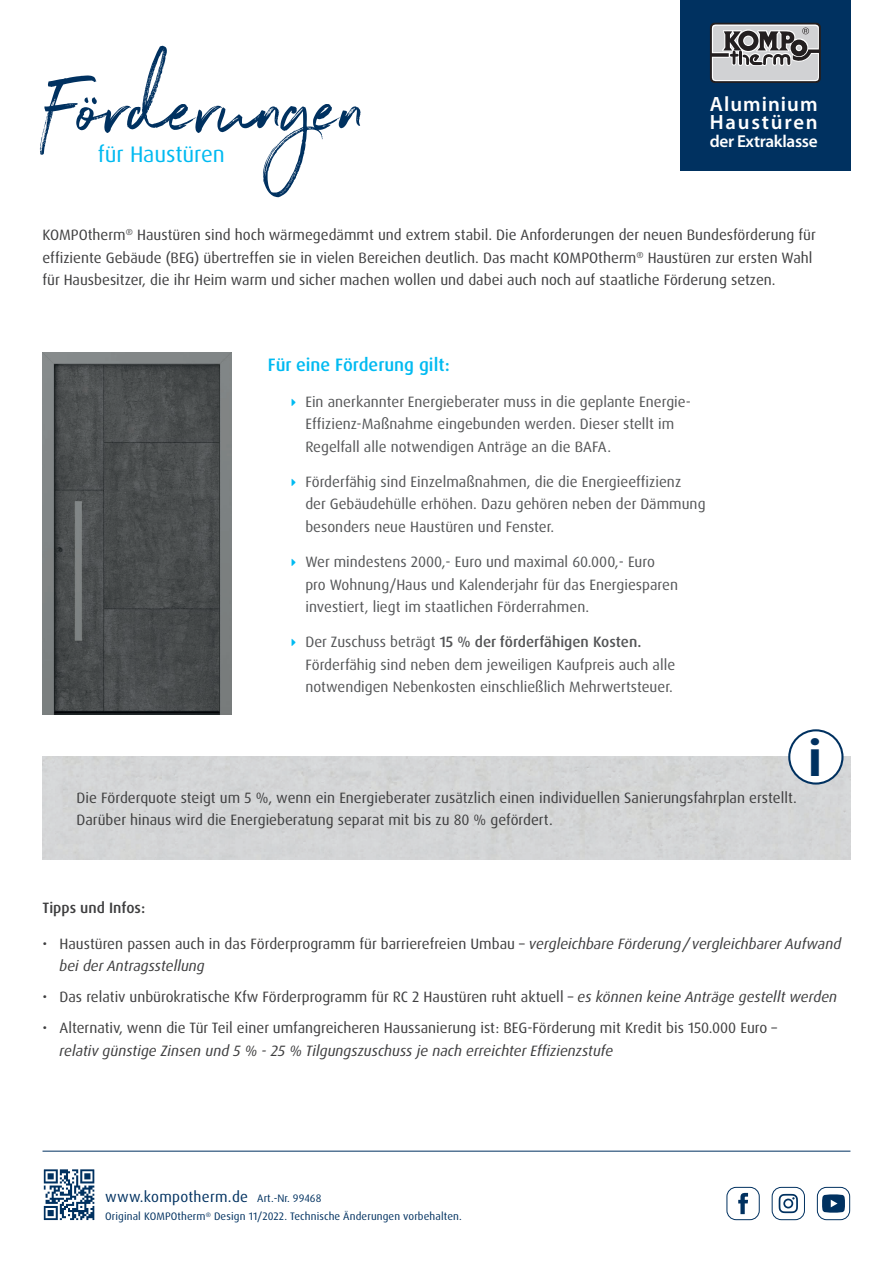
<style>
.page{position:relative;width:893px;height:1263px;background:#fff}
.page>*{position:absolute;margin:0;border:0;box-sizing:border-box;transform-origin:0 0}
.t1{font:105px "Northwell";color:#003160}
.t2{font:700 49.5px "Dax Pro";color:#003160}
.t3{font:22.5px "Dax Pro";letter-spacing:-.005em;color:#00baf1}
.t4{font:600 20.7px/18.5px "Myriad Pro";letter-spacing:.06em;color:#fff}
.t5{font:500 18px "Dax Pro";color:#00baf1}
.t6{font:600 17.25px "Myriad Pro";letter-spacing:-.02em;color:#fff}
.t7{font:15px/22.5px "Dax Pro";color:#3e3e3f}
.t8{font:15px/22.5px "Dax Pro";color:#545557}
.t9{font:italic 15px/22.5px "Dax Pro";color:#3e3e3f}
.t10{font:15px "Dax Pro";letter-spacing:.02em;color:#003160}
.t11{font:500 15px "Dax Pro";color:#3e3e3f}
.t12{font:10.8px "Dax Pro";letter-spacing:.01em;color:#003160}
.s1{font-family:"Northwell Alt"}
.s2{font-family:"Courier";color:#00baf1}
.s3{font-weight:500}
.s4{font-style:normal}
.s5{font-style:italic}
.s6{font-size:10.8px}
</style>
<div class="page">
<div style="left:43px;top:757px;width:807px;height:102px;background:#d4d5d6"></div>
<div style="left:680px;top:0;width:170px;height:170px;background:#003160"></div>
<svg style="left:710px;top:23px;width:111px;height:60px"></svg>
<svg style="left:712px;top:24px;width:107px;height:57px"></svg>
<div style="left:726px;top:1187px;width:34px;height:33px;border:1px solid #003160;border-radius:9px"></div>
<svg style="left:738px;top:1193px;width:10px;height:21px"></svg>
<div style="left:772px;top:1187px;width:33px;height:33px;border:1px solid #003160;border-radius:9px"></div>
<svg style="left:779px;top:1194px;width:19px;height:19px"></svg>
<div style="left:817px;top:1187px;width:33px;height:33px;border:1px solid #003160;border-radius:9px"></div>
<svg style="left:822px;top:1194px;width:23px;height:18px"></svg>
<svg style="left:43px;top:1169px;width:52px;height:52px"></svg>
<img style="left:43px;top:353px;width:189px;height:361px">
<div style="left:789px;top:730px;width:53px;height:53px;background:#fff;border-radius:50%"></div>
<div style="left:788px;top:729px;width:55px;height:55px;border:2px solid #003160;border-radius:50%"></div>
<hr style="left:43px;top:1151px;width:807px;height:1px;background:#003160">
<h1 class="t1" style="left:43px;top:33px;width:327px"><span class="s1">F</span>örderungen</h1>
<h3 class="t3" style="left:98px;top:140px;width:128px">für Haustüren</h3>
<h3 class="t4" style="left:710px;top:95px;width:109px">Aluminium<br>Haustüren</h3>
<p class="t6" style="left:710px;top:132px;width:109px">der Extraklasse</p>
<p class="t7" style="left:43px;top:224px;width:775px">KOMPOtherm<sup>®</sup> Haustüren sind hoch wärmegedämmt und extrem stabil. Die Anforderungen der neuen Bundesförderung für effiziente Gebäude (BEG) übertreffen sie in vielen Bereichen deutlich. Das macht KOMPOtherm<sup>®</sup> Haustüren zur ersten Wahl für Hausbesitzer, die ihr Heim warm und sicher machen wollen und dabei auch noch auf staatliche Förderung setzen.</p>
<p class="t5" style="left:268px;top:353px;width:183px">Für eine Förderung gilt:</p>
<p class="t8" style="left:305px;top:390px;width:387px;text-indent:-16px"><span class="s2">‣</span> Ein anerkannter Energieberater muss in die geplante Energie-<br>Effizienz-Maßnahme eingebunden werden. Dieser stellt im<br>Regelfall alle notwendigen Anträge an die BAFA.</p>
<p class="t8" style="left:305px;top:470px;width:402px;text-indent:-16px"><span class="s2">‣</span> Förderfähig sind Einzelmaßnahmen, die die Energieeffizienz der Gebäudehülle erhöhen. Dazu gehören neben der Dämmung besonders neue Haustüren und Fenster.</p>
<p class="t8" style="left:305px;top:551px;width:374px;text-indent:-16px"><span class="s2">‣</span> Wer mindestens 2000,- Euro und maximal 60.000,- Euro pro Wohnung/Haus und Kalenderjahr für das Energiesparen investiert, liegt im staatlichen Förderrahmen.</p>
<p class="t8" style="left:305px;top:631px;width:371px;text-indent:-16px"><span class="s2">‣</span> Der Zuschuss beträgt <span class="s3">15 % der förderfähigen Kosten.<br></span>Förderfähig sind neben dem jeweiligen Kaufpreis auch alle notwendigen Nebenkosten einschließlich Mehrwertsteuer.</p>
<p class="t7" style="left:77px;top:786px;width:722px">Die Förderquote steigt um 5 %, wenn ein Energieberater zusätzlich einen individuellen Sanierungsfahrplan erstellt.<br>Darüber hinaus wird die Energieberatung separat mit bis zu 80 % gefördert.</p>
<h2 class="t2" style="left:808px;top:727px;width:15px">i</h2>
<p class="t11" style="left:43px;top:898px;width:104px">Tipps und Infos:</p>
<p class="t9" style="left:60px;top:932px;width:783px;text-indent:-17px"><span class="s4">• Haustüren passen auch in das Förderprogramm für barrierefreien Umbau –</span> vergleichbare Förderung/vergleichbarer Aufwand bei der Antragsstellung</p>
<p class="t7" style="left:43px;top:986px;width:796px">• Das relativ unbürokratische Kfw Förderprogramm für RC 2 Haustüren ruht aktuell – <span class="s5">es können keine Anträge gestellt werden</span></p>
<p class="t7" style="left:43px;top:1017px;width:736px">• Alternativ, wenn die Tür Teil einer umfangreicheren Haussanierung ist: BEG-Förderung mit Kredit bis 150.000 Euro –</p>
<p class="t9" style="left:60px;top:1039px;width:555px">relativ günstige Zinsen und 5 % - 25 % Tilgungszuschuss je nach erreichter Effizienzstufe</p>
<p class="t10" style="left:105px;top:1187px;width:218px">www.kompotherm.de <span class="s6">Art.-Nr. 99468</span></p>
<p class="t12" style="left:105px;top:1210px;width:358px">Original KOMPOtherm<sup>®</sup> Design 11/2022. Technische Änderungen vorbehalten.</p>
</div>
